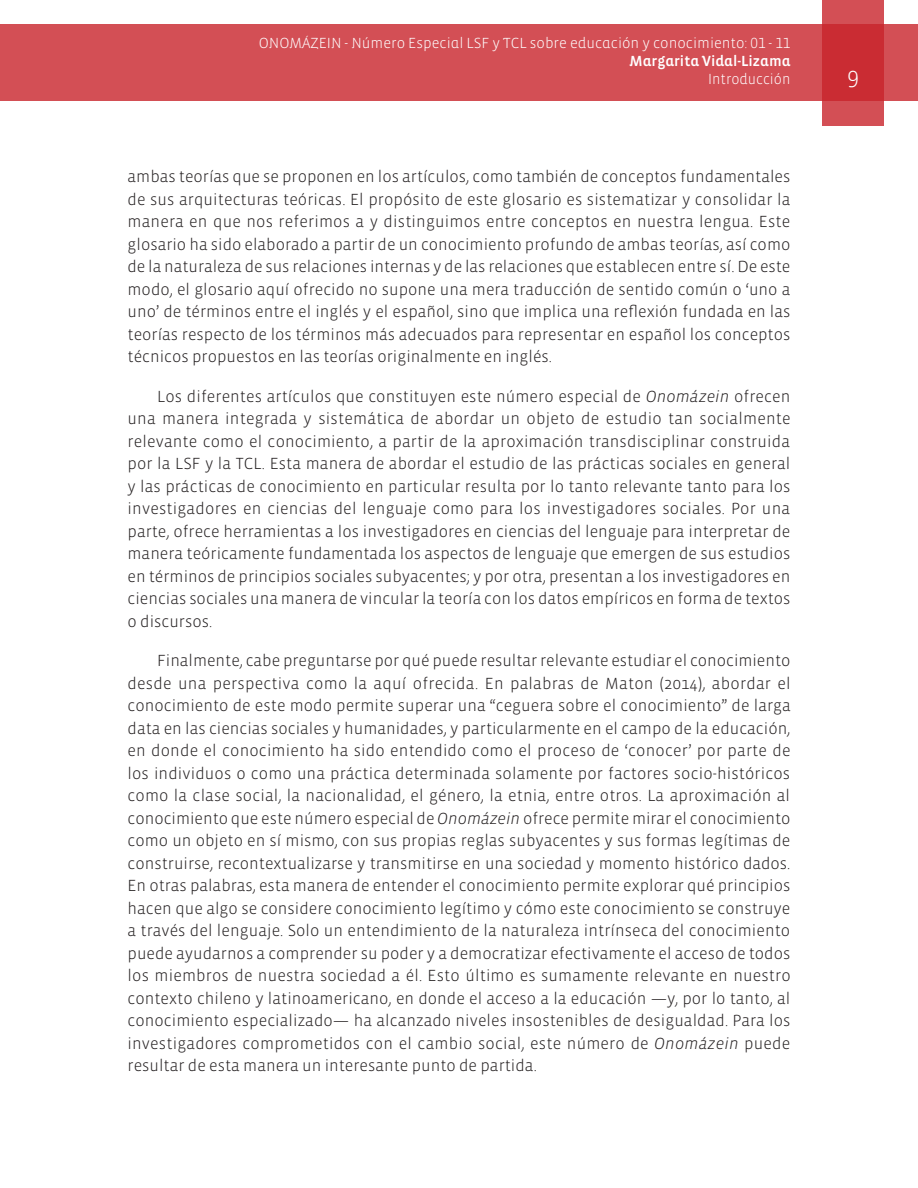
<style>
.page{position:relative;width:918px;height:1188px;background:#fff}
.page>*{position:absolute;margin:0;border:0;box-sizing:border-box;transform-origin:0 0}
.t1{font:300 24px "Vista Sans";color:#fff}
.Textos{font:300 16.5px/22.5px "Vista Sans";color:#231f20;text-align:justify}
.t2{font:300 15px "Vista Sans Alt";color:#fff}
.t3{font:15px "Vista Sans Alt Med";color:#fff}
.t4{font:300 15px "Vista Sans Alt";color:#fff;scale:.96 1}
.s1{font-style:italic}
</style>
<div class="page">
<div style="left:0;top:25px;width:918px;height:76px;background:#d34f55"></div>
<svg style="left:822px;top:0;width:62px;height:126px;background:#cd3940"></svg>
<p class="t2" style="left:259px;top:36px;width:533px">ONOMÁZEIN - Número Especial LSF y TCL sobre educación y conocimiento: 01 - 11</p>
<p class="t3" style="left:630px;top:54px;width:162px">Margarita Vidal-Lizama</p>
<p class="t4" style="left:708px;top:72px;width:87px">Introducción</p>
<p class="Textos" style="left:128px;top:166px;width:664px">ambas teorías que se proponen en los artículos, como también de conceptos fundamentales de sus arquitecturas teóricas. El propósito de este glosario es sistematizar y consolidar la manera en que nos referimos a y distinguimos entre conceptos en nuestra lengua. Este glosario ha sido elaborado a partir de un conocimiento profundo de ambas teorías, así como de la naturaleza de sus relaciones internas y de las relaciones que establecen entre sí. De este modo, el glosario aquí ofrecido no supone una mera traducción de sentido común o ‘uno a uno’ de términos entre el inglés y el español, sino que implica una reflexión fundada en las teorías respecto de los términos más adecuados para representar en español los conceptos técnicos propuestos en las teorías originalmente en inglés.</p>
<p class="Textos" style="left:128px;top:385px;width:665px;text-indent:30px">Los diferentes artículos que constituyen este número especial de <span class="s1">Onomázein</span> ofrecen una manera integrada y sistemática de abordar un objeto de estudio tan socialmente relevante como el conocimiento, a partir de la aproximación transdisciplinar construida por la LSF y la TCL. Esta manera de abordar el estudio de las prácticas sociales en general y las prácticas de conocimiento en particular resulta por lo tanto relevante tanto para los investigadores en ciencias del lenguaje como para los investigadores sociales. Por una parte, ofrece herramientas a los investigadores en ciencias del lenguaje para interpretar de manera teóricamente fundamentada los aspectos de lenguaje que emergen de sus estudios en términos de principios sociales subyacentes; y por otra, presentan a los investigadores en ciencias sociales una manera de vincular la teoría con los datos empíricos en forma de textos o discursos.</p>
<p class="Textos" style="left:128px;top:650px;width:665px;text-indent:30px">Finalmente, cabe preguntarse por qué puede resultar relevante estudiar el conocimiento desde una perspectiva como la aquí ofrecida. En palabras de Maton (2014), abordar el conocimiento de este modo permite superar una “ceguera sobre el conocimiento” de larga data en las ciencias sociales y humanidades, y particularmente en el campo de la educación, en donde el conocimiento ha sido entendido como el proceso de ‘conocer’ por parte de los individuos o como una práctica determinada solamente por factores socio-históricos como la clase social, la nacionalidad, el género, la etnia, entre otros. La aproximación al conocimiento que este número especial de <span class="s1">Onomázein</span> ofrece permite mirar el conocimiento como un objeto en sí mismo, con sus propias reglas subyacentes y sus formas legítimas de construirse, recontextualizarse y transmitirse en una sociedad y momento histórico dados.<br>En otras palabras, esta manera de entender el conocimiento permite explorar qué principios hacen que algo se considere conocimiento legítimo y cómo este conocimiento se construye a través del lenguaje. Solo un entendimiento de la naturaleza intrínseca del conocimiento puede ayudarnos a comprender su poder y a democratizar efectivamente el acceso de todos los miembros de nuestra sociedad a él. Esto último es sumamente relevante en nuestro contexto chileno y latinoamericano, en donde el acceso a la educación —y, por lo tanto, al conocimiento especializado— ha alcanzado niveles insostenibles de desigualdad. Para los investigadores comprometidos con el cambio social, este número de <span class="s1">Onomázein</span> puede resultar de esta manera un interesante punto de partida.</p>
<h1 class="t1" style="left:847px;top:64px;width:13px">9</h1>
</div>
